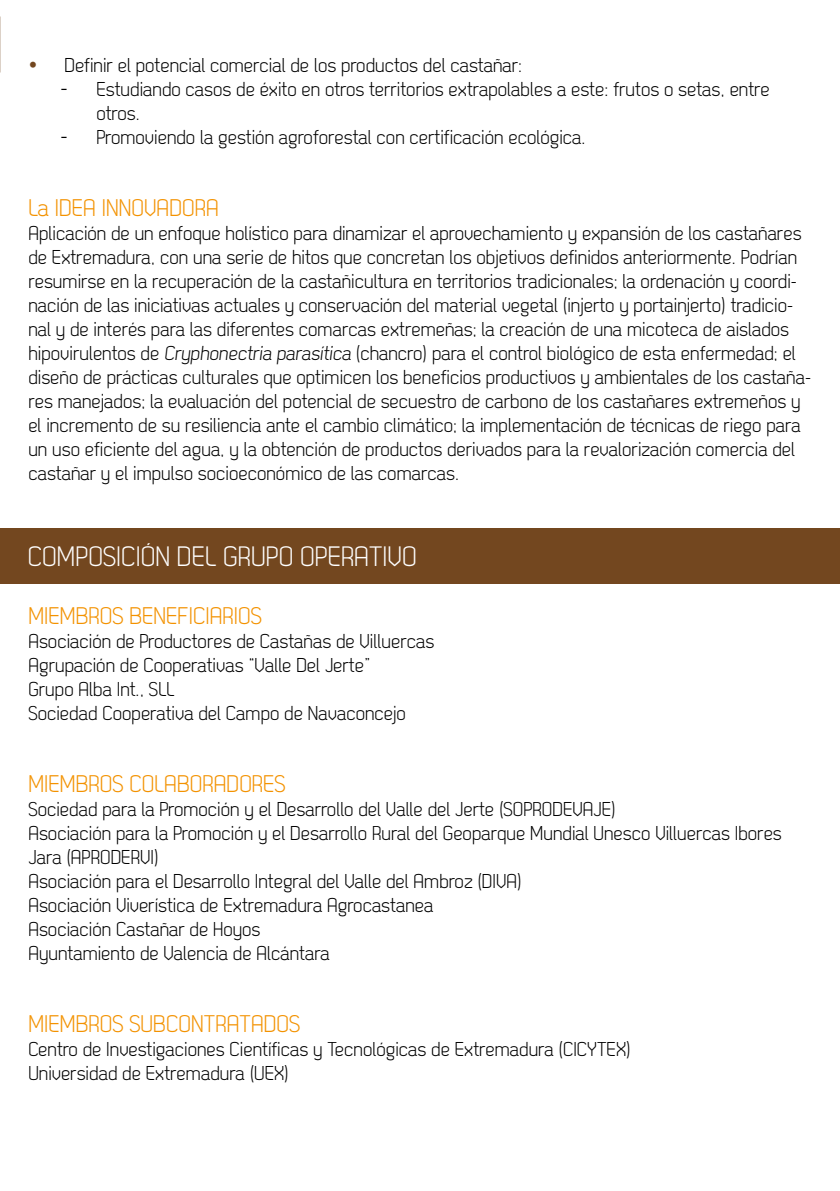
<style>
.page{position:relative;width:840px;height:1191px;background:#fff}
.page>*{position:absolute;margin:0;border:0;box-sizing:border-box;transform-origin:0 0}
.t1{font:28px "Dekar";color:#fff}
.t2{font:24px "Dekar";color:#f39200}
.t3{font:20px/24px "Dekar";color:#000}
.s1{font-size:24px}
</style>
<div class="page">
<div style="left:0;top:528px;width:839px;height:56px;background:#73471f"></div>
<p class="t3" style="left:64px;top:54px;width:459px">Definir el potencial comercial de los productos del castañar:</p>
<p class="t3" style="left:96px;top:78px;width:674px;text-indent:-36px"><span class="s1">-</span> Estudiando casos de éxito en otros territorios extrapolables a este: frutos o setas, entre otros.</p>
<p class="t3" style="left:60px;top:126px;width:526px"><span class="s1">-</span> Promoviendo la gestión agroforestal con certificación ecológica.</p>
<p class="t2" style="left:28px;top:196px;width:192px">La IDEA INNOVADORA</p>
<p class="t3" style="left:28px;top:222px;width:784px">Aplicación de un enfoque holístico para dinamizar el aprovechamiento y expansión de los castañares de Extremadura, con una serie de hitos que concretan los objetivos definidos anteriormente. Podrían resumirse en la recuperación de la castañicultura en territorios tradicionales; la ordenación y coordi&shy;nación de las iniciativas actuales y conservación del material vegetal (injerto y portainjerto) tradicio&shy;nal y de interés para las diferentes comarcas extremeñas; la creación de una micoteca de aislados hipovirulentos de Cryphonectria parasítica (chancro) para el control biológico de esta enfermedad; el diseño de prácticas culturales que optimicen los beneficios productivos y ambientales de los castaña&shy;res manejados; la evaluación del potencial de secuestro de carbono de los castañares extremeños y el incremento de su resiliencia ante el cambio climático; la implementación de técnicas de riego para un uso eficiente del agua, y la obtención de productos derivados para la revalorización comercia del castañar y el impulso socioeconómico de las comarcas.</p>
<h1 class="t1" style="left:28px;top:543px;width:390px">COMPOSICIÓN DEL GRUPO OPERATIVO</h1>
<p class="t2" style="left:28px;top:604px;width:235px">MIEMBROS BENEFICIARIOS</p>
<p class="t3" style="left:28px;top:630px;width:407px">Asociación de Productores de Castañas de Villuercas Agrupación de Cooperativas “Valle Del Jerte”<br>Grupo Alba Int., SLL<br>Sociedad Cooperativa del Campo de Navaconcejo</p>
<p class="t2" style="left:28px;top:772px;width:259px">MIEMBROS COLABORADORES</p>
<p class="t3" style="left:28px;top:798px;width:754px">Sociedad para la Promoción y el Desarrollo del Valle del Jerte (SOPRODEVAJE)<br>Asociación para la Promoción y el Desarrollo Rural del Geoparque Mundial Unesco Villuercas Ibores Jara (APRODERVI)<br>Asociación para el Desarrollo Integral del Valle del Ambroz (DIVA)<br>Asociación Viverística de Extremadura Agrocastanea<br>Asociación Castañar de Hoyos<br>Ayuntamiento de Valencia de Alcántara</p>
<p class="t2" style="left:28px;top:1012px;width:273px">MIEMBROS SUBCONTRATADOS</p>
<p class="t3" style="left:28px;top:1038px;width:603px">Centro de Investigaciones Científicas y Tecnológicas de Extremadura (CICYTEX)<br>Universidad de Extremadura (UEX)</p>
</div>
